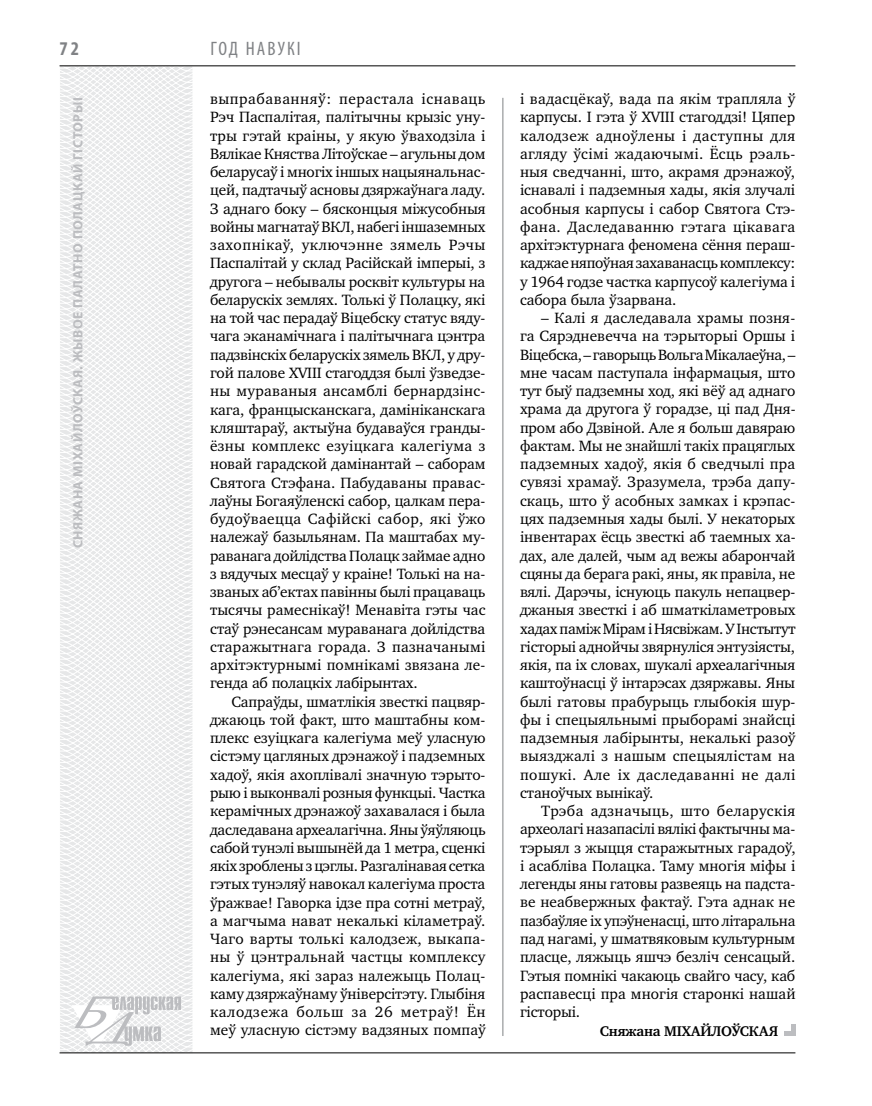
<style>
.page{position:relative;width:872px;height:1106px;background:#fff}
.page>*{position:absolute;margin:0;border:0;box-sizing:border-box;transform-origin:0 0}
.t1{font:condensed 19.5px "Myriad Pro";letter-spacing:.11em;color:#808285}
.t2{font:700 condensed 19.5px "Myriad Pro";color:#808285}
.t3{font:15.3px/18.3px "Charter C";letter-spacing:.005em;color:#000;text-align:justify}
.t4{font:700 14.4px "Charter C";letter-spacing:-.01em;color:#000}
.t5{font:700 13.5px "Myriad Pro";letter-spacing:.04em;color:#bcbdc0}
</style>
<div class="page">
<svg style="left:59px;top:65px;width:192px;height:989px"></svg>
<hr style="left:502px;top:98px;width:1px;height:938px;background:#808285">
<hr style="left:60px;top:1052px;width:735px;height:1px;background:#000">
<svg style="left:71px;top:996px;width:110px;height:53px"></svg>
<hr style="left:60px;top:65px;width:735px;height:1px;background:#000">
<hr style="left:791px;top:1023px;width:4px;height:12px;background:#bcbdc0">
<hr style="left:783px;top:1031px;width:12px;height:4px;background:#bcbdc0">
<p class="t2" style="left:60px;top:37px;width:21px">72</p>
<p class="t5" style="left:69px;top:548px;width:451px;rotate:-90deg">Сняжана МІХАЙЛОЎСКАЯ. Жывое палатно полацкай гісторыі</p>
<p class="t1" style="left:210px;top:37px;width:92px">гОД НАВУКІ</p>
<p class="t3" style="left:210px;top:90px;width:277px">выпрабаванняў: перастала існаваць Рэч Паспалітая, палітычны крызіс уну&shy;тры гэтай краіны, у якую ўваходзіла і Вялікае Княства Літоўскае – агульны дом беларусаў і многіх іншых нацыянальнас&shy;цей, падтачыў асновы дзяржаўнага ладу.<br>З аднаго боку – бясконцыя міжусобныя войны магнатаў ВКЛ, набегі іншаземных захопнікаў, уключэнне зямель Рэчы Паспалітай у склад Расійскай імперыі, з другога – небывалы росквіт культуры на беларускіх землях. Толькі ў Полацку, які на той час перадаў Віцебску статус вяду&shy;чага эканамічнага і палітычнага цэнтра падзвінскіх беларускіх зямель ВКЛ, у дру&shy;гой палове XVIII стагоддзя былі ўзведзе&shy;ны мураваныя ансамблі бернардзінс&shy;кага, францысканскага, дамініканскага кляштараў, актыўна будаваўся гранды&shy;ёзны комплекс езуіцкага калегіума з новай гарадской дамінантай – саборам Святога Стэфана. Пабудаваны правас&shy;лаўны Богаяўленскі сабор, цалкам пера&shy;будоўваецца Сафійскі сабор, які ўжо належаў базыльянам. Па маштабах му&shy;раванага дойлідства Полацк займае адно з вядучых месцаў у краіне! Толькі на на&shy;званых аб’ектах павінны былі працаваць тысячы рамеснікаў! Менавіта гэты час стаў рэнесансам мураванага дойлідства старажытнага горада. З пазначанымі архітэктурнымі помнікамі звязана ле&shy;генда аб полацкіх лабірынтах.</p>
<p class="t3" style="left:210px;top:692px;width:277px;text-indent:21px">Сапраўды, шматлікія звесткі пацвяр&shy;джаюць той факт, што маштабны ком&shy;плекс езуіцкага калегіума меў уласную сістэму цагляных дрэнажоў і падземных хадоў, якія ахоплівалі значную тэрыто&shy;рыю і выконвалі розныя функцыі. Частка керамічных дрэнажоў захавалася і была даследавана археалагічна. Яны ўяўляюць сабой тунэлі вышынёй да 1 метра, сценкі якіх зроблены з цэглы. Разгалінавая сетка гэтых тунэляў навокал калегіума проста ўражвае! Гаворка ідзе пра сотні метраў, а магчыма нават некалькі кіламетраў.<br>Чаго варты толькі калодзеж, выкапа&shy;ны ў цэнтральнай частцы комплексу калегіума, які зараз належыць Полац&shy;каму дзяржаўнаму ўніверсітэту. Глыбіня калодзежа больш за 26 метраў! Ён меў уласную сістэму вадзяных помпаў</p>
<p class="t3" style="left:520px;top:90px;width:277px">і вадасцёкаў, вада па якім трапляла ў карпусы. І гэта ў XVIII стагоддзі! Цяпер калодзеж адноўлены і даступны для агляду ўсімі жадаючымі. Ёсць рэаль&shy;ныя сведчанні, што, акрамя дрэнажоў, існавалі і падземныя хады, якія злучалі асобныя карпусы і сабор Святога Стэ&shy;фана. Даследаванню гэтага цікавага архітэктурнага феномена сёння пераш&shy;каджае няпоўная захаванасць комплексу: у 1964 годзе частка карпусоў калегіума і сабора была ўзарвана.</p>
<p class="t3" style="left:520px;top:309px;width:277px;text-indent:21px">– Калі я даследавала храмы позня&shy;га Сярэдневечча на тэрыторыі Оршы і Віцебска, – гаворыць Вольга Мікалаеўна, – мне часам паступала інфармацыя, што тут быў падземны ход, які вёў ад аднаго храма да другога ў горадзе, ці пад Дня&shy;пром або Дзвіной. Але я больш давяраю фактам. Мы не знайшлі такіх працяглых падземных хадоў, якія б сведчылі пра сувязі храмаў. Зразумела, трэба дапу&shy;скаць, што ў асобных замках і крэпас&shy;цях падземныя хады былі. У некаторых інвентарах ёсць звесткі аб таемных ха&shy;дах, але далей, чым ад вежы абарончай сцяны да берага ракі, яны, як правіла, не вялі. Дарэчы, існуюць пакуль непацвер&shy;джаныя звесткі і аб шматкіламетровых хадах паміж Мірам і Нясвіжам. У Інстытут гісторыі аднойчы звярнуліся энтузіясты, якія, па іх словах, шукалі археалагічныя каштоўнасці ў інтарэсах дзяржавы. Яны былі гатовы прабурыць глыбокія шур&shy;фы і спецыяльнымі прыборамі знайсці падземныя лабірынты, некалькі разоў выязджалі з нашым спецыялістам на пошукі. Але іх даследаванні не далі станоўчых вынікаў.</p>
<p class="t3" style="left:520px;top:802px;width:277px;text-indent:21px">Трэба адзначыць, што беларускія археолагі назапасілі вялікі фактычны ма&shy;тэрыял з жыцця старажытных гарадоў, і асабліва Полацка. Таму многія міфы і легенды яны гатовы развеяць на падста&shy;ве неабвержных фактаў. Гэта аднак не пазбаўляе іх упэўненасці, што літаральна пад нагамі, у шматвяковым культурным пласце, ляжыць яшчэ безліч сенсацый.<br>Гэтыя помнікі чакаюць свайго часу, каб распавесці пра многія старонкі нашай гісторыі.</p>
<p class="t4" style="left:600px;top:1022px;width:180px">Сняжана МІХАЙЛОЎСКАЯ</p>
</div>
